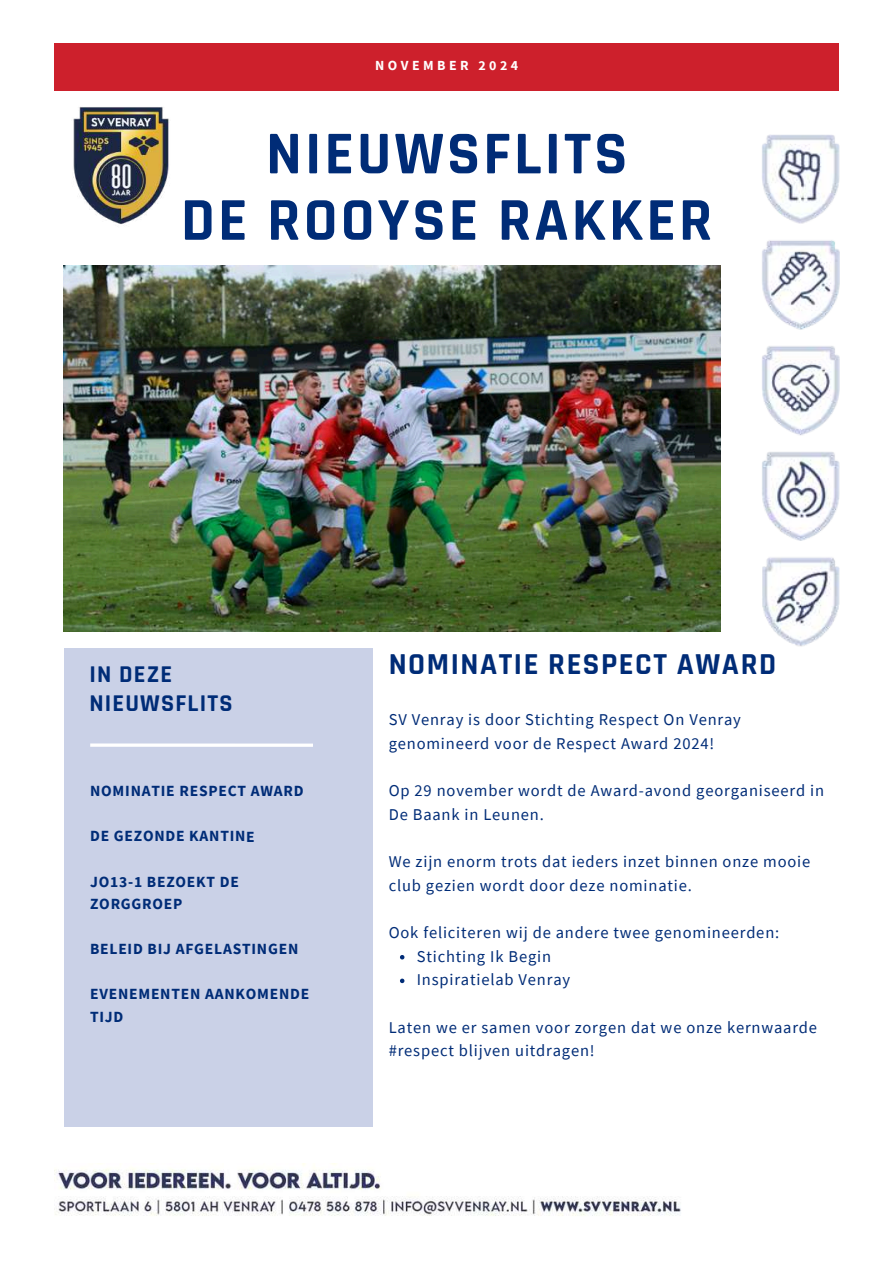
<style>
.page{position:relative;width:894px;height:1264px;background:#fff}
.page>*{position:absolute;margin:0;border:0;box-sizing:border-box;transform-origin:0 0}
.t1{font:700 61.35px/66.3px "Rajdhani";letter-spacing:.05em;color:#002c77;text-align:center}
.t2{font:700 30.75px "Rajdhani";letter-spacing:.05em;color:#002c77}
.t3{font:700 24.3px/29.2px "Rajdhani";letter-spacing:.05em;color:#002c77}
.t4{font:16.5px/23.7px "Source Sans Pro";letter-spacing:.05em;color:#002c77}
.t5{font:700 15.45px/22.5px "Source Sans Pro";letter-spacing:.05em;color:#002c77}
.t6{font:700 13.95px "Source Sans Pro";letter-spacing:.25em;color:#fff}
</style>
<div class="page">
<div style="left:54px;top:44px;width:784px;height:46px;background:#cd202c"></div>
<div style="left:64px;top:648px;width:308px;height:478px;background:#cad1e7"></div>
<hr style="left:90px;top:743px;width:223px;height:3px;background:#fff">
<img style="left:762px;top:134px;width:77px;height:513px">
<img style="left:54px;top:1163px;width:627px;height:53px">
<img style="left:54px;top:90px;width:133px;height:134px">
<img style="left:64px;top:266px;width:656px;height:365px">
<svg style="left:400px;top:955px;width:4px;height:4px"></svg>
<svg style="left:400px;top:978px;width:4px;height:5px"></svg>
<p class="t6" style="left:375px;top:57px;width:144px">NOVEMBER 2024</p>
<h1 class="t1" style="left:181px;top:122px;width:533px">NIEUWSFLITS<br>DE ROOYSE RAKKER</h1>
<h3 class="t3" style="left:89px;top:660px;width:145px">IN DEZE<br>NIEUWSFLITS</h3>
<p class="t5" style="left:90px;top:779px;width:215px">NOMINATIE RESPECT AWARD</p>
<p class="t5" style="left:90px;top:824px;width:166px">DE GEZONDE KANTINE</p>
<p class="t5" style="left:90px;top:869px;width:150px">JO13-1 BEZOEKT DE<br>ZORGGROEP</p>
<p class="t5" style="left:90px;top:937px;width:210px">BELEID BIJ AFGELASTINGEN</p>
<p class="t5" style="left:90px;top:982px;width:220px">EVENEMENTEN AANKOMENDE<br>TIJD</p>
<h2 class="t2" style="left:388px;top:645px;width:389px">NOMINATIE RESPECT AWARD</h2>
<p class="t4" style="left:388px;top:707px;width:353px">SV Venray is door Stichting Respect On Venray genomineerd voor de Respect Award 2024!</p>
<p class="t4" style="left:388px;top:778px;width:437px">Op 29 november wordt de Award-avond georganiseerd in<br>De Baank in Leunen.</p>
<p class="t4" style="left:388px;top:849px;width:423px">We zijn enorm trots dat ieders inzet binnen onze mooie club gezien wordt door deze nominatie.</p>
<p class="t4" style="left:416px;top:920px;width:364px;text-indent:-28px">Ook feliciteren wij de andere twee genomineerden:<br>Stichting Ik Begin<br>Inspiratielab Venray</p>
<p class="t4" style="left:388px;top:1014px;width:430px">Laten we er samen voor zorgen dat we onze kernwaarde #respect blijven uitdragen!</p>
</div>
